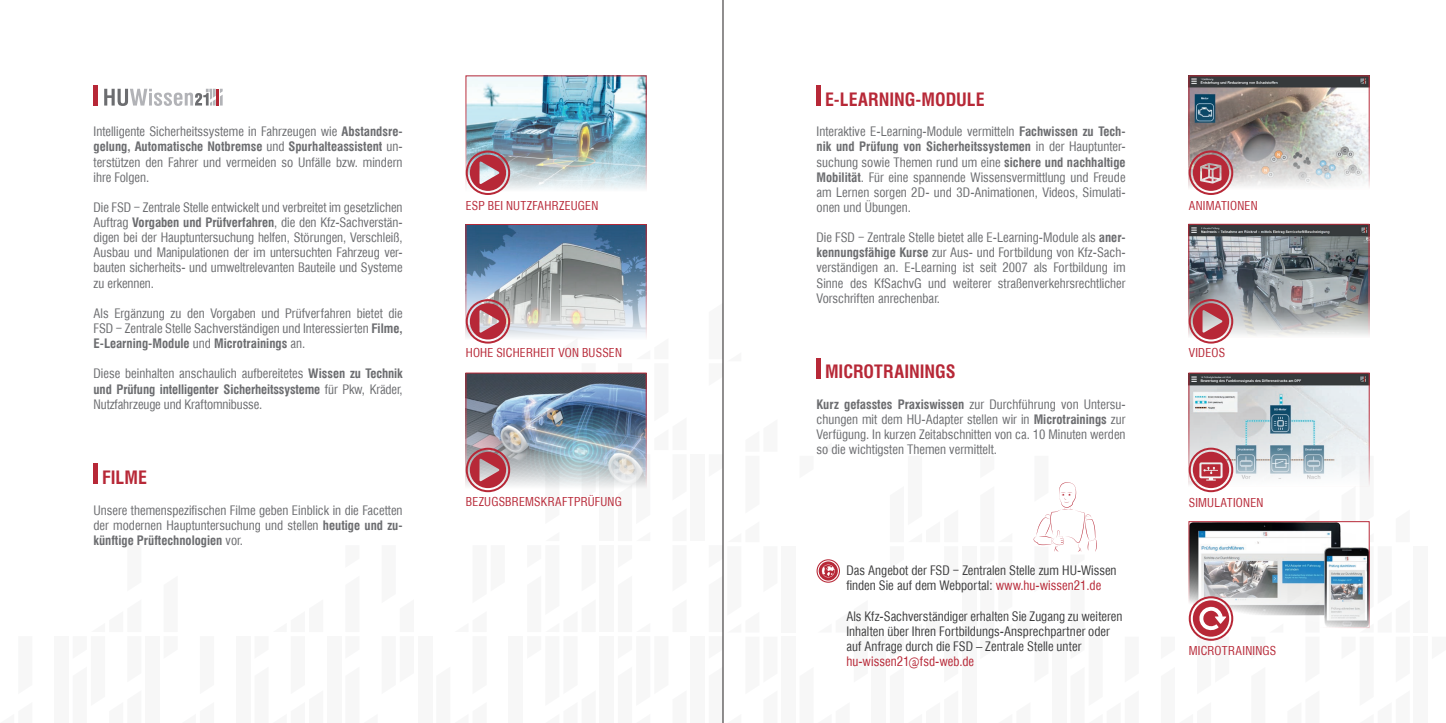
<style>
.page{position:relative;width:1446px;height:723px;background:#fff}
.page>*{position:absolute;margin:0;border:0;box-sizing:border-box;transform-origin:0 0}
.t1{font:700 condensed 18px "Swiss 721 TL";color:#b72837}
.t2{font:condensed 12.75px/15.1px "Swiss 721 TL";color:#6c6d70;text-align:justify}
.t3{font:condensed 12.75px/15.1px "Swiss 721 TL";color:#3e3e3f}
.t4{font:condensed 12.75px "Swiss 721 TL";letter-spacing:.005em;color:#b72837}
.t5{font:condensed 12px "Swiss 721 TL";letter-spacing:.02em;color:#b72837}
.s1{font-weight:700}
.s2{color:#b72837}
</style>
<div class="page">
<div style="left:55px;top:636px;width:14px;height:87px;background:#f7f7f7"></div>
<div style="left:145px;top:636px;width:15px;height:87px;background:#f7f7f7"></div>
<div style="left:236px;top:636px;width:14px;height:87px;background:#f7f7f7"></div>
<div style="left:327px;top:636px;width:14px;height:87px;background:#f7f7f7"></div>
<div style="left:418px;top:636px;width:14px;height:87px;background:#f7f7f7"></div>
<div style="left:509px;top:636px;width:14px;height:87px;background:#f7f7f7"></div>
<div style="left:600px;top:636px;width:14px;height:87px;background:#f7f7f7"></div>
<div style="left:690px;top:636px;width:15px;height:87px;background:#f7f7f7"></div>
<div style="left:600px;top:545px;width:14px;height:87px;background:#f7f7f7"></div>
<div style="left:600px;top:454px;width:14px;height:87px;background:#f7f7f7"></div>
<div style="left:690px;top:454px;width:15px;height:87px;background:#f7f7f7"></div>
<svg style="left:722px;top:454px;width:1px;height:23px"></svg>
<svg style="left:563px;top:372px;width:33px;height:1px"></svg>
<svg style="left:618px;top:372px;width:29px;height:116px"></svg>
<div style="left:781px;top:636px;width:14px;height:87px;background:#f7f7f7"></div>
<div style="left:872px;top:636px;width:14px;height:87px;background:#f7f7f7"></div>
<div style="left:962px;top:636px;width:14px;height:87px;background:#f7f7f7"></div>
<div style="left:1413px;top:636px;width:15px;height:87px;background:#f7f7f7"></div>
<div style="left:781px;top:546px;width:14px;height:86px;background:#f7f7f7"></div>
<div style="left:962px;top:546px;width:14px;height:86px;background:#f7f7f7"></div>
<div style="left:1413px;top:546px;width:15px;height:86px;background:#f7f7f7"></div>
<svg style="left:722px;top:521px;width:1px;height:202px"></svg>
<svg style="left:1366px;top:456px;width:4px;height:173px"></svg>
<svg style="left:722px;top:303px;width:1px;height:83px"></svg>
<img style="left:1190px;top:78px;width:177px;height:109px">
<img style="left:1190px;top:375px;width:177px;height:110px">
<div style="left:1188px;top:373px;width:181px;height:114px;border:1px solid #b72837"></div>
<img style="left:1190px;top:226px;width:177px;height:110px">
<div style="left:1188px;top:224px;width:181px;height:114px;border:1px solid #b72837"></div>
<img style="left:1190px;top:523px;width:177px;height:103px">
<div style="left:1188px;top:521px;width:181px;height:107px;border:1px solid #b72837"></div>
<img style="left:468px;top:78px;width:176px;height:111px">
<img style="left:468px;top:226px;width:176px;height:114px">
<div style="left:466px;top:224px;width:180px;height:125px;border:1px solid #b72837"></div>
<hr style="left:94px;top:85px;width:4px;height:21px;background:#b72837">
<svg style="left:104px;top:89px;width:119px;height:17px"></svg>
<hr style="left:94px;top:463px;width:4px;height:21px;background:#b72837">
<div style="left:816px;top:85px;width:5px;height:21px;background:#b72837"></div>
<div style="left:816px;top:358px;width:5px;height:20px;background:#b72837"></div>
<svg style="left:816px;top:559px;width:24px;height:24px"></svg>
<svg style="left:466px;top:151px;width:44px;height:44px;background:#c07984"></svg>
<img style="left:468px;top:375px;width:176px;height:118px">
<div style="left:466px;top:373px;width:180px;height:124px;border:1px solid #b72837"></div>
<svg style="left:466px;top:448px;width:44px;height:44px;background:#bf737c"></svg>
<svg style="left:466px;top:299px;width:44px;height:45px;background:#c67c85"></svg>
<svg style="left:1188px;top:150px;width:45px;height:45px;background:#c2737b"></svg>
<svg style="left:1188px;top:299px;width:45px;height:45px;background:#c1777f"></svg>
<svg style="left:1188px;top:448px;width:45px;height:44px;background:#ce7c85"></svg>
<svg style="left:1188px;top:596px;width:45px;height:45px"></svg>
<svg style="left:1033px;top:482px;width:64px;height:70px"></svg>
<hr style="left:723px;top:0;width:1px;height:723px;background:#231f20">
<p class="t2" style="left:94px;top:124px;width:311px">Intelligente Sicherheitssysteme in Fahrzeugen wie <span class="s1">Abstandsre&shy;gelung, Automatische Notbremse</span> und <span class="s1">Spurhalteassistent</span> un&shy;terstützen den Fahrer und vermeiden so Unfälle bzw. mindern ihre Folgen.</p>
<p class="t2" style="left:94px;top:199px;width:311px">Die FSD − Zentrale Stelle entwickelt und verbreitet im gesetzlichen Auftrag <span class="s1">Vorgaben und Prüfverfahren</span>, die den Kfz-Sachverstän&shy;digen bei der Hauptuntersuchung helfen, Störungen, Verschleiß, Ausbau und Manipulationen der im untersuchten Fahrzeug ver&shy;bauten sicherheits- und umweltrelevanten Bauteile und Systeme zu erkennen.</p>
<p class="t2" style="left:94px;top:305px;width:311px">Als Ergänzung zu den Vorgaben und Prüfverfahren bietet die FSD − Zentrale Stelle Sachverständigen und Interessierten <span class="s1">Filme, E-Learning-Module</span> und <span class="s1">Microtrainings</span> an.</p>
<p class="t2" style="left:94px;top:366px;width:311px">Diese beinhalten anschaulich aufbereitetes <span class="s1">Wissen zu Technik und Prüfung intelligenter Sicherheitssysteme</span> für Pkw, Kräder, Nutzfahrzeuge und Kraftomnibusse.</p>
<h1 class="t1" style="left:102px;top:466px;width:46px">FILME</h1>
<p class="t2" style="left:94px;top:502px;width:311px">Unsere themenspezifischen Filme geben Einblick in die Facetten der modernen Hauptuntersuchung und stellen <span class="s1">heutige und zu&shy;künftige Prüftechnologien</span> vor.</p>
<h1 class="t1" style="left:825px;top:88px;width:161px">E-LEARNING-MODULE</h1>
<p class="t2" style="left:816px;top:124px;width:311px">Interaktive E-Learning-Module vermitteln <span class="s1">Fachwissen zu Tech&shy;nik und Prüfung von Sicherheitssystemen</span> in der Hauptunter&shy;suchung sowie Themen rund um eine <span class="s1">sichere und nachhaltige Mobilität</span>. Für eine spannende Wissensvermittlung und Freude am Lernen sorgen 2D- und 3D-Animationen, Videos, Simulati&shy;onen und Übungen.</p>
<p class="t2" style="left:816px;top:230px;width:311px">Die FSD − Zentrale Stelle bietet alle E-Learning-Module als <span class="s1">aner&shy;kennungsfähige Kurse</span> zur Aus- und Fortbildung von Kfz-Sach&shy;verständigen an. E-Learning ist seit 2007 als Fortbildung im Sinne des KfSachvG und weiterer straßenverkehrsrechtlicher Vorschriften anrechenbar.</p>
<p class="t5" style="left:466px;top:198px;width:134px">ESP BEI NUTZFAHRZEUGEN</p>
<p class="t5" style="left:1188px;top:198px;width:70px">ANIMATIONEN</p>
<p class="t5" style="left:466px;top:345px;width:158px">HOHE SICHERHEIT VON BUSSEN</p>
<p class="t5" style="left:1188px;top:345px;width:38px">VIDEOS</p>
<p class="t5" style="left:466px;top:494px;width:158px">BEZUGSBREMSKRAFTPRÜFUNG</p>
<h1 class="t1" style="left:825px;top:360px;width:132px">MICROTRAININGS</h1>
<p class="t2" style="left:816px;top:396px;width:311px"><span class="s1">Kurz gefasstes Praxiswissen</span> zur Durchführung von Untersu&shy;chungen mit dem HU-Adapter stellen wir in <span class="s1">Microtrainings</span> zur Verfügung. In kurzen Zeitabschnitten von ca. 10 Minuten werden so die wichtigsten Themen vermittelt.</p>
<p class="t3" style="left:846px;top:563px;width:272px">Das Angebot der FSD − Zentralen Stelle zum HU-Wissen finden Sie auf dem Webportal: <span class="s2">www.hu-wissen21.de</span></p>
<p class="t3" style="left:846px;top:608px;width:278px">Als Kfz-Sachverständiger erhalten Sie Zugang zu weiteren<br>Inhalten über Ihren Fortbildungs-Ansprechpartner oder auf Anfrage durch die FSD – Zentrale Stelle unter</p>
<p class="t4" style="left:846px;top:653px;width:129px">hu-wissen21@fsd-web.de</p>
<p class="t5" style="left:1188px;top:495px;width:76px">SIMULATIONEN</p>
<p class="t5" style="left:1188px;top:643px;width:89px">MICROTRAININGS</p>
</div>
